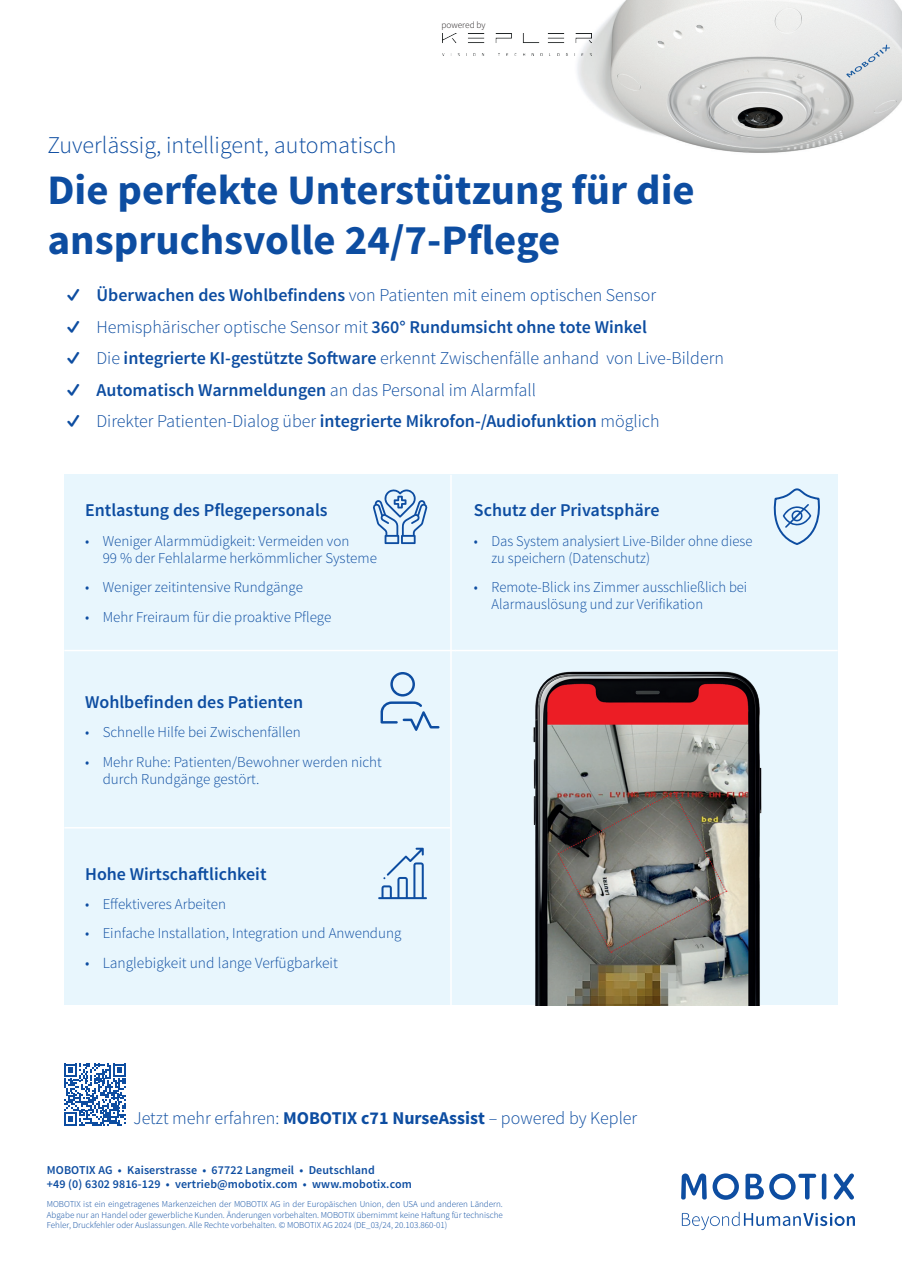
<style>
.page{position:relative;width:902px;height:1272px;background:#fff}
.page>*{position:absolute;margin:0;border:0;box-sizing:border-box;transform-origin:0 0}
.t1{font:700 42px/50.4px "Source Sans Pro";color:#0d4da1}
.t2{font:300 24px "Source Sans Pro";color:#0d4da1}
.t3{font:300 18px/31.5px "Source Sans Pro";color:#0d4da1}
.t4{font:600 18px "Source Sans Pro";color:#0d4da1}
.t5{font:300 15.45px "Source Sans Pro";color:#0d4da1}
.t6{font:300 15px/17px "Source Sans Pro";color:#0d4da1}
.t7{font:600 12px/14.4px "Source Sans Pro";letter-spacing:.01em;color:#0d4da1}
.t8{font:300 9.3px "Source Sans Pro";color:#231f20}
.t9{font:300 9px/10.5px "Source Sans Pro";color:#0d4da1;text-align:justify}
.s1{font-family:"Helvetica Neue";font-weight:400}
.s2{font-weight:600}
.s3{font-weight:700}
</style>
<div class="page">
<svg style="left:681px;top:1173px;width:25px;height:26px"></svg>
<svg style="left:745px;top:1173px;width:18px;height:26px"></svg>
<div style="left:821px;top:1173px;width:5px;height:26px;background:#0d4da1;border-radius:2px"></div>
<svg style="left:833px;top:1173px;width:20px;height:26px"></svg>
<svg style="left:712px;top:1173px;width:26px;height:26px"></svg>
<svg style="left:769px;top:1173px;width:47px;height:26px"></svg>
<svg style="left:681px;top:1211px;width:173px;height:18px"></svg>
<img style="left:468px;top:0;width:433px;height:153px">
<div style="left:64px;top:475px;width:773px;height:530px;background:#e8f6fd"></div>
<svg style="left:773px;top:488px;width:47px;height:57px"></svg>
<hr style="left:64px;top:649px;width:392px;height:2px;background:#fff">
<hr style="left:64px;top:827px;width:386px;height:1px;background:#fff">
<hr style="left:455px;top:649px;width:382px;height:2px;background:#fff">
<svg style="left:64px;top:1063px;width:62px;height:62px"></svg>
<hr style="left:450px;top:475px;width:1px;height:530px;background:#fff">
<img style="left:442px;top:34px;width:149px;height:22px">
<img style="left:532px;top:671px;width:230px;height:334px">
<img style="left:558px;top:792px;width:169px;height:160px">
<svg style="left:378px;top:847px;width:49px;height:52px"></svg>
<svg style="left:380px;top:672px;width:59px;height:59px"></svg>
<svg style="left:373px;top:489px;width:54px;height:55px"></svg>
<p class="t8" style="left:441px;top:19px;width:46px">powered by</p>
<h2 class="t2" style="left:47px;top:130px;width:350px">Zuverlässig, intelligent, automatisch</h2>
<h1 class="t1" style="left:47px;top:166px;width:649px">Die perfekte Unterstützung für die anspruchsvolle 24/7-Pflege</h1>
<p class="t3" style="left:67px;top:280px;width:658px"><span class="s1">࢚</span> <span class="s2">Überwachen des Wohlbefindens</span> von Patienten mit einem optischen Sensor<br><span class="s1">࢚</span> Hemisphärischer optische Sensor mit <span class="s2">360° Rundumsicht ohne tote Winkel<br></span><span class="s1">࢚</span> Die <span class="s2">integrierte KI-gestützte Software</span> erkennt Zwischenfälle anhand von Live-Bildern <span class="s1">࢚</span> <span class="s2">Automatisch Warnmeldungen</span> an das Personal im Alarmfall<br><span class="s1">࢚</span> Direkter Patienten-Dialog über <span class="s2">integrierte Mikrofon-/Audiofunktion</span> möglich</p>
<p class="t4" style="left:85px;top:499px;width:244px">Entlastung des Pflegepersonals</p>
<p class="t6" style="left:103px;top:532px;width:276px;text-indent:-18px">• Weniger Alarmmüdigkeit: Vermeiden von<br>99 % der Fehlalarme herkömmlicher Systeme</p>
<p class="t6" style="left:85px;top:578px;width:219px">• Weniger zeitintensive Rundgänge</p>
<p class="t6" style="left:85px;top:608px;width:247px">• Mehr Freiraum für die proaktive Pflege</p>
<p class="t4" style="left:85px;top:690px;width:219px">Wohlbefinden des Patienten</p>
<p class="t6" style="left:85px;top:723px;width:217px">• Schnelle Hilfe bei Zwischenfällen</p>
<p class="t6" style="left:103px;top:753px;width:280px;text-indent:-18px">• Mehr Ruhe: Patienten/Bewohner werden nicht durch Rundgänge gestört.</p>
<p class="t4" style="left:85px;top:862px;width:183px">Hohe Wirtschaftlichkeit</p>
<p class="t6" style="left:85px;top:895px;width:142px">• Effektiveres Arbeiten</p>
<p class="t6" style="left:85px;top:925px;width:318px">• Einfache Installation, Integration und Anwendung</p>
<p class="t5" style="left:85px;top:953px;width:254px">• Langlebigkeit und lange Verfügbarkeit</p>
<p class="t4" style="left:474px;top:499px;width:187px">Schutz der Privatsphäre</p>
<p class="t6" style="left:491px;top:532px;width:262px;text-indent:-18px">• Das System analysiert Live-Bilder ohne diese zu speichern (Datenschutz)</p>
<p class="t6" style="left:491px;top:578px;width:257px;text-indent:-18px">• Remote-Blick ins Zimmer ausschließlich bei<br>Alarmauslösung und zur Verifikation</p>
<p class="t3" style="left:133px;top:1102px;width:505px">Jetzt mehr erfahren: <span class="s3">MOBOTIX c71 NurseAssist</span> – powered by Kepler</p>
<p class="t7" style="left:47px;top:1162px;width:366px">MOBOTIX AG • Kaiserstrasse • 67722 Langmeil • Deutschland<br>+49 (0) 6302 9816-129 • vertrieb@mobotix.com • www.mobotix.com</p>
<p class="t9" style="left:47px;top:1199px;width:457px">MOBOTIX ist ein eingetragenes Markenzeichen der MOBOTIX AG in der Europäischen Union, den USA und anderen Ländern.<br>Abgabe nur an Handel oder gewerbliche Kunden. Änderungen vorbehalten. MOBOTIX übernimmt keine Haftung für technische Fehler, Druckfehler oder Auslassungen. Alle Rechte vorbehalten. © MOBOTIX AG 2024 (DE_03/24, 20.103.860-01)</p>
</div>
